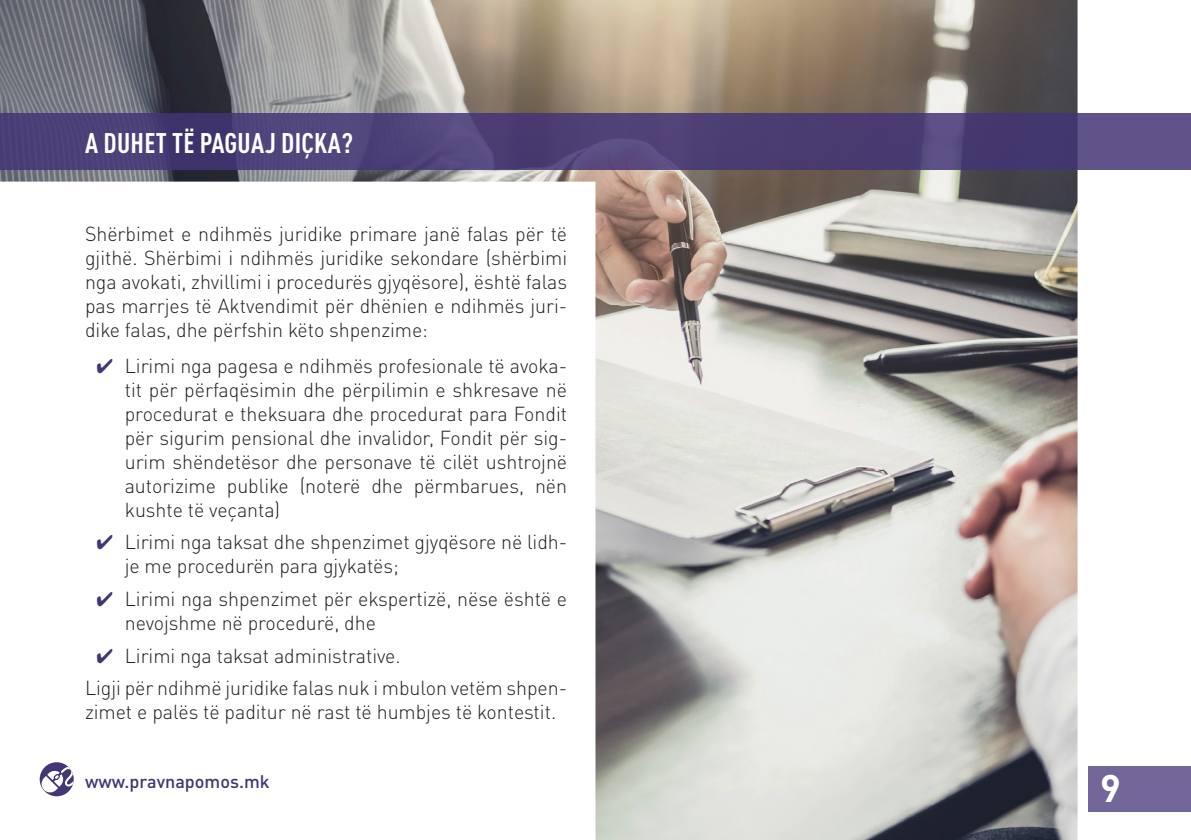
<style>
.page{position:relative;width:1191px;height:840px;background:#fff}
.page>*{position:absolute;margin:0;border:0;box-sizing:border-box;transform-origin:0 0}
.t1{font:700 38px "DIN Pro";color:#fff}
.Title_Right{font:700 condensed 28px "DIN Pro";letter-spacing:.01em;color:#fff}
.Text{font:300 20px/24px "DIN Pro";letter-spacing:-.005em;color:#231f20}
.t2{font:500 18px "DIN Pro";color:#433576}
.s1{color:#433576}
</style>
<div class="page">
<img style="left:0;top:0;width:1077px;height:839px">
<svg style="left:40px;top:761px;width:34px;height:34px"></svg>
<svg style="left:41px;top:764px;width:33px;height:28px"></svg>
<svg style="left:0;top:113px;width:1191px;height:57px;background:#4d4177"></svg>
<div style="left:1089px;top:765px;width:102px;height:46px;background:#726798"></div>
<p class="Title_Right" style="left:85px;top:121px;width:269px">A DUHET TË PAGUAJ DIÇKA?</p>
<p class="Text" style="left:85px;top:220px;width:483px;text-align:justify">Shërbimet e ndihmës juridike primare janë falas për të gjithë. Shërbimi i ndihmës juridike sekondare (shërbimi nga avokati, zhvillimi i procedurës gjyqësore), është falas pas marrjes të Aktvendimit për dhënien e ndihmës juri&shy;dike falas, dhe përfshin këto shpenzime:</p>
<p class="Text" style="left:125px;top:351px;width:444px;text-align:justify;text-indent:-28px"><span class="s1">✔</span> Lirimi nga pagesa e ndihmës profesionale të avoka&shy;tit për përfaqësimin dhe përpilimin e shkresave në procedurat e theksuara dhe procedurat para Fondit për sigurim pensional dhe invalidor, Fondit për sig&shy;urim shëndetësor dhe personave të cilët ushtrojnë autorizime publike (noterë dhe përmbarues, nën kushte të veçanta)</p>
<p class="Text" style="left:125px;top:528px;width:444px;text-indent:-28px"><span class="s1">✔</span> Lirimi nga taksat dhe shpenzimet gjyqësore në lidh&shy;je me procedurën para gjykatës;</p>
<p class="Text" style="left:125px;top:584px;width:444px;text-indent:-28px"><span class="s1">✔</span> Lirimi nga shpenzimet për ekspertizë, nëse është e nevojshme në procedurë, dhe</p>
<p class="Text" style="left:96px;top:641px;width:306px"><span class="s1">✔</span> Lirimi nga taksat administrative.</p>
<p class="Text" style="left:85px;top:673px;width:483px">Ligji për ndihmë juridike falas nuk i mbulon vetëm shpen&shy;zimet e palës të paditur në rast të humbjes të kontestit.</p>
<p class="t2" style="left:85px;top:766px;width:186px">www.pravnapomos.mk</p>
<h1 class="t1" style="left:1100px;top:756px;width:22px">9</h1>
</div>
